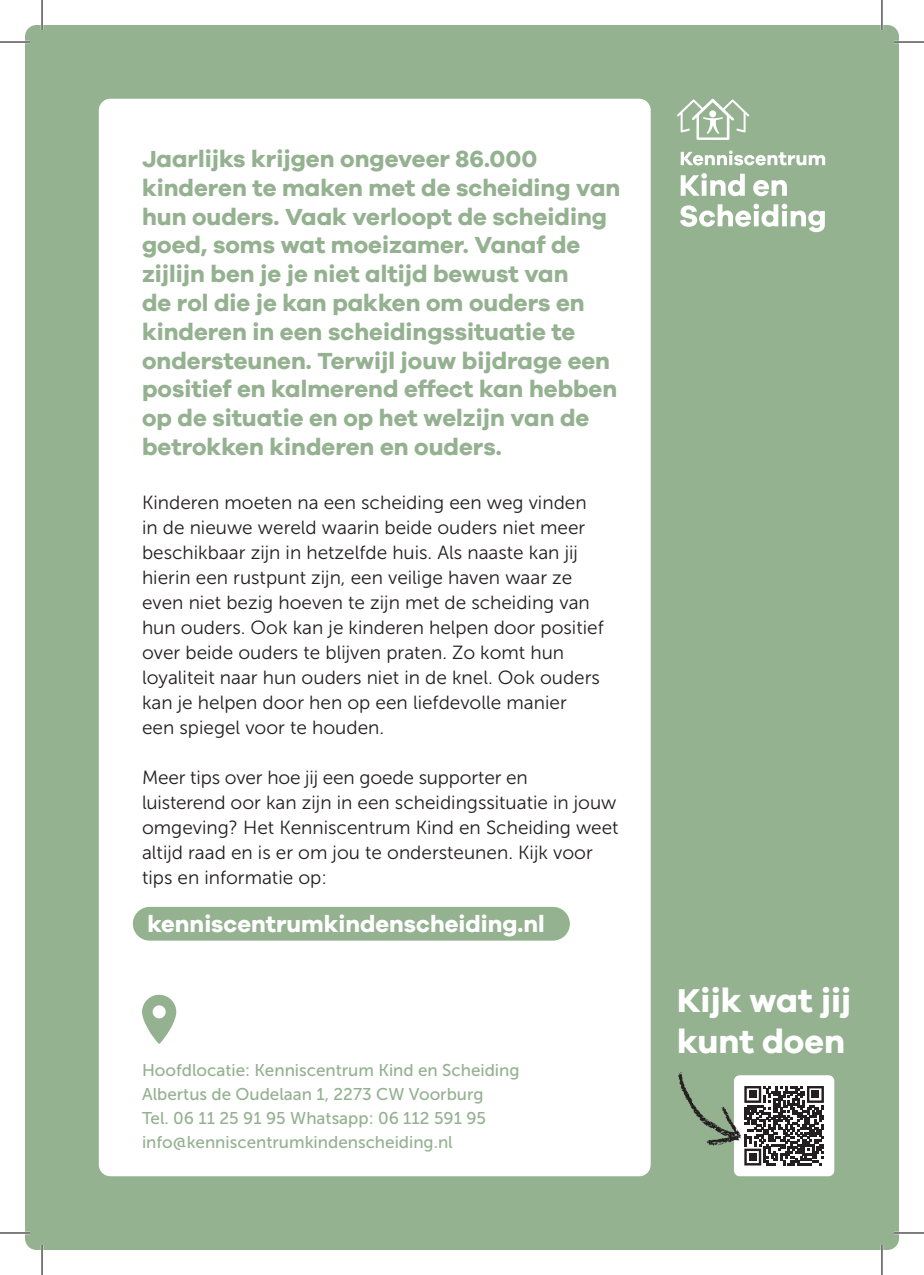
<style>
.page{position:relative;width:924px;height:1275px;background:#fff}
.page>*{position:absolute;margin:0;border:0;box-sizing:border-box;transform-origin:0 0}
.t1{font:700 34px/40.8px "Galano Grotesque";color:#fff}
.t2{font:700 24px/28.8px "Galano Grotesque";color:#94b190}
.t3{font:700 23.8px "Galano Grotesque";color:#fff}
.t4{font:19px/25px "Museo Sans 300";color:#231f20}
.t5{font:17px/24px "Museo Sans 500";color:#94b190}
</style>
<div class="page">
<div style="left:25px;top:25px;width:873px;height:1225px;background:#94b190;border-radius:12px"></div>
<div style="left:99px;top:99px;width:551px;height:1077px;background:#fff;border-radius:12px"></div>
<div style="left:733px;top:1075px;width:100px;height:101px;background:#fff;border-radius:6px"></div>
<svg style="left:744px;top:1086px;width:80px;height:80px"></svg>
<svg style="left:678px;top:1072px;width:145px;height:93px"></svg>
<svg style="left:680px;top:150px;width:144px;height:15px"></svg>
<svg style="left:680px;top:173px;width:64px;height:23px"></svg>
<svg style="left:753px;top:180px;width:33px;height:16px"></svg>
<svg style="left:680px;top:204px;width:144px;height:28px"></svg>
<svg style="left:677px;top:99px;width:72px;height:41px"></svg>
<div style="left:133px;top:907px;width:436px;height:33px;background:#94b190;border-radius:17px"></div>
<svg style="left:142px;top:994px;width:34px;height:50px"></svg>
<hr style="left:0;top:41px;width:30px;height:2px;background:#fff">
<hr style="left:893px;top:41px;width:30px;height:2px;background:#fff">
<hr style="left:0;top:1231px;width:30px;height:3px;background:#fff">
<hr style="left:893px;top:1231px;width:30px;height:3px;background:#fff">
<hr style="left:41px;top:0;width:2px;height:30px;background:#fff">
<hr style="left:41px;top:1245px;width:2px;height:30px;background:#fff">
<hr style="left:880px;top:0;width:2px;height:30px;background:#fff">
<hr style="left:880px;top:1245px;width:2px;height:30px;background:#fff">
<hr style="left:0;top:42px;width:30px;height:1px;background:#000">
<hr style="left:893px;top:42px;width:30px;height:1px;background:#000">
<hr style="left:0;top:1232px;width:30px;height:1px;background:#000">
<hr style="left:893px;top:1232px;width:30px;height:1px;background:#000">
<hr style="left:42px;top:0;width:1px;height:30px;background:#000">
<hr style="left:42px;top:1245px;width:1px;height:30px;background:#000">
<hr style="left:881px;top:0;width:1px;height:30px;background:#000">
<hr style="left:881px;top:1245px;width:1px;height:30px;background:#000">
<p class="t2" style="left:142px;top:144px;width:479px">Jaarlijks krijgen ongeveer 86.000 kinderen te maken met de scheiding van hun ouders. Vaak verloopt de scheiding goed, soms wat moeizamer. Vanaf de zijlijn ben je je niet altijd bewust van<br>de rol die je kan pakken om ouders en kinderen in een scheidingssituatie te ondersteunen. Terwijl jouw bijdrage een positief en kalmerend effect kan hebben op de situatie en op het welzijn van de betrokken kinderen en ouders.</p>
<p class="t4" style="left:142px;top:490px;width:463px">Kinderen moeten na een scheiding een weg vinden in de nieuwe wereld waarin beide ouders niet meer beschikbaar zijn in hetzelfde huis. Als naaste kan jij hierin een rustpunt zijn, een veilige haven waar ze even niet bezig hoeven te zijn met de scheiding van hun ouders. Ook kan je kinderen helpen door positief over beide ouders te blijven praten. Zo komt hun loyaliteit naar hun ouders niet in de knel. Ook ouders kan je helpen door hen op een liefdevolle manier een spiegel voor te houden.</p>
<p class="t4" style="left:142px;top:765px;width:478px">Meer tips over hoe jij een goede supporter en<br>luisterend oor kan zijn in een scheidingssituatie in jouw omgeving? Het Kenniscentrum Kind en Scheiding weet altijd raad en is er om jou te ondersteunen. Kijk voor tips en informatie op:</p>
<p class="t3" style="left:147px;top:909px;width:398px">kenniscentrumkindenscheiding.nl</p>
<p class="t5" style="left:142px;top:1058px;width:379px">Hoofdlocatie: Kenniscentrum Kind en Scheiding Albertus de Oudelaan 1, 2273 CW Voorburg<br>Tel. 06 11 25 91 95 Whatsapp: 06 112 591 95 info@kenniscentrumkindenscheiding.nl</p>
<h1 class="t1" style="left:676px;top:979px;width:176px">Kijk wat jij kunt doen</h1>
</div>
